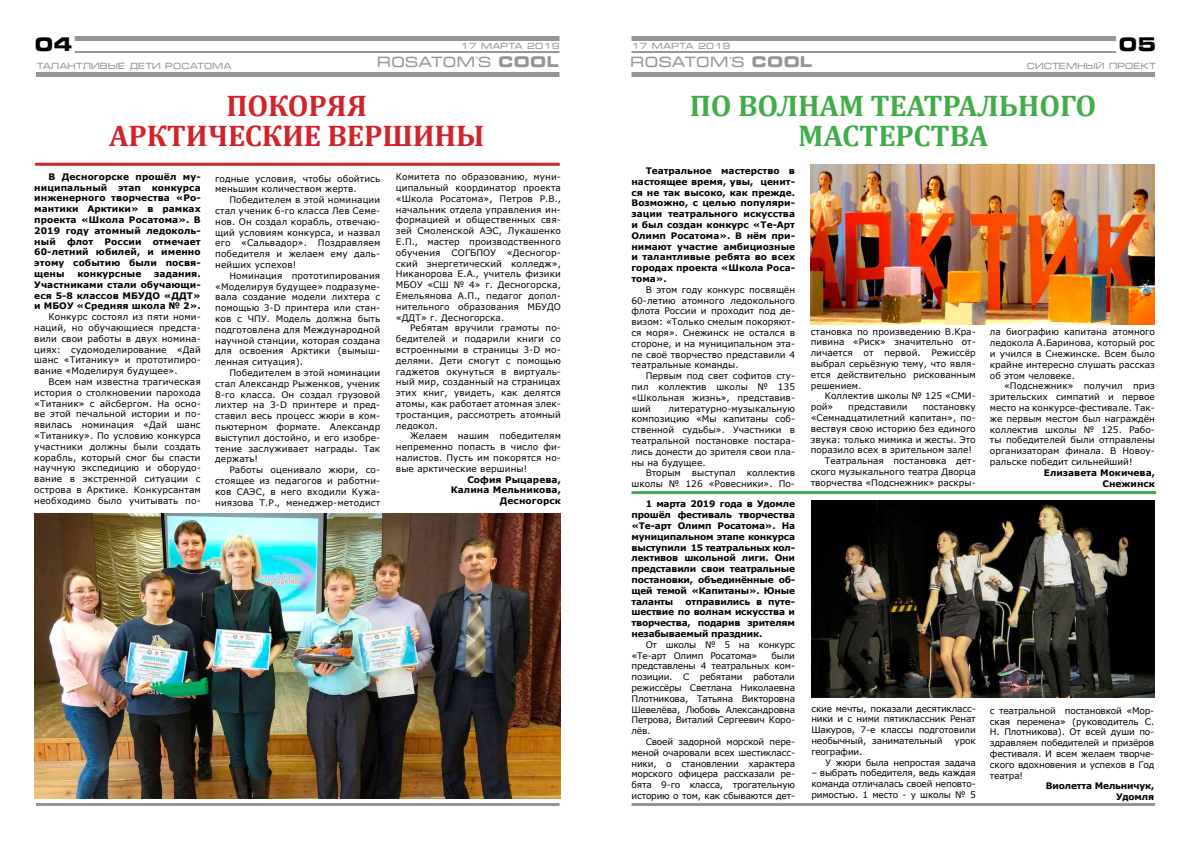
<style>
.page{position:relative;width:1191px;height:842px;background:#fff}
.page>*{position:absolute;margin:0;border:0;box-sizing:border-box;transform-origin:0 0}
.t1{font:700 30px/30px "Cambria";letter-spacing:-.005em;color:#41ad49;text-align:center}
.t2{font:700 30px/30px "Cambria";letter-spacing:-.005em;color:#d2232a;text-align:center}
.t3{font:700 19px "Micra C";color:#000}
.t4{font:15px "Micra C";letter-spacing:-.005em;color:#939598}
.t5{font:9px/10.8px "Verdana";color:#000;text-align:justify}
.t6{font:700 9px/10.8px "Verdana";color:#000;text-align:justify}
.t7{font:9px/10.8px "Verdana";letter-spacing:-.02em;color:#000}
.t8{font:9px "Micra C";letter-spacing:-.005em;color:#939598}
.t9{font:700 9px/10.8px "Verdana";letter-spacing:-.02em;color:#000;text-align:right}
.s1{font-weight:700}
</style>
<div class="page">
<div style="left:631px;top:36px;width:485px;height:5px;background:#939598"></div>
<div style="left:631px;top:72px;width:524px;height:5px;background:#939598"></div>
<hr style="left:631px;top:51px;width:485px;height:2px;background:#939598">
<hr style="left:631px;top:803px;width:524px;height:3px;background:#939598">
<div style="left:75px;top:36px;width:484px;height:5px;background:#939598"></div>
<div style="left:36px;top:72px;width:523px;height:5px;background:#939598"></div>
<hr style="left:75px;top:51px;width:484px;height:2px;background:#939598">
<hr style="left:36px;top:803px;width:523px;height:3px;background:#939598">
<hr style="left:35px;top:163px;width:525px;height:3px;background:#d2232a">
<img style="left:34px;top:514px;width:527px;height:284px">
<img style="left:810px;top:165px;width:345px;height:159px">
<hr style="left:631px;top:491px;width:525px;height:3px;background:#41ad49">
<img style="left:811px;top:500px;width:343px;height:197px">
<h2 class="t3" style="left:35px;top:34px;width:40px">04</h2>
<p class="t8" style="left:37px;top:61px;width:197px">талантливые дети росатома</p>
<p class="t8" style="left:1026px;top:61px;width:131px">Системный проект</p>
<h1 class="t2" style="left:109px;top:90px;width:377px">Покоряя<br>арктические вершины</h1>
<h1 class="t1" style="left:690px;top:90px;width:408px">По волнам театрального мастерства</h1>
<p class="t6" style="left:34px;top:171px;width:168px;text-indent:14px">В Десногорске прошёл му&shy;ниципальный этап конкурса инженерного творчества «Ро&shy;мантики Арктики» в рамках проекта «Школа Росатома». В 2019 году атомный ледоколь&shy;ный флот России отмечает 60-летний юбилей, и именно этому событию были посвя&shy;щены</p>
<h2 class="t3" style="left:1118px;top:34px;width:40px">05</h2>
<p class="t8" style="left:460px;top:42px;width:101px">17 марта 2019</p>
<p class="t8" style="left:631px;top:42px;width:101px">17 марта 2019</p>
<h3 class="t4" style="left:377px;top:55px;width:184px">ROSATOM’S <span class="s1">COOL</span></h3>
<h3 class="t4" style="left:630px;top:55px;width:184px">ROSATOM’S <span class="s1">COOL</span></h3>
<p class="t6" style="left:631px;top:165px;width:165px;text-indent:14px">Театральное мастерство в настоящее время, увы, ценит&shy;ся не так высоко, как прежде.<br>Возможно, с целью популяри&shy;зации театрального искусства и был создан конкурс «Те-Арт Олимп Росатома». В нём при&shy;нимают участие амбициозные и талантливые ребята во всех городах проекта «Школа Роса&shy;тома».</p>
<p class="t5" style="left:631px;top:284px;width:165px;text-indent:14px">В этом году конкурс посвящён 60-летию атомного ледокольного флота России и проходит под де&shy;визом: «Только смелым покоряют&shy;ся моря». Снежинск не остался в стороне, и на муниципальном эта&shy;пе своё творчество представили 4 театральные команды.</p>
<p class="t5" style="left:631px;top:370px;width:165px;text-indent:14px">Первым под свет софитов сту&shy;пил коллектив школы № 135 «Школьная жизнь», представив&shy;ший</p>
<p class="t5" style="left:396px;top:171px;width:167px">Комитета по образованию, муни&shy;ципальный координатор проекта «Школа Росатома», Петров Р.В., начальник отдела управления ин&shy;формацией и общественных свя&shy;зей Смоленской АЭС, Лукашенко Е.П., мастер производственного обучения СОГБПОУ «Десногор&shy;ский энергетический колледж», Никанорова Е.А., учитель физики МБОУ «СШ № 4» г. Десногорска, Емельянова А.П., педагог допол&shy;нительного образования МБУДО «ДДТ» г. Десногорска.</p>
<p class="t5" style="left:396px;top:323px;width:167px;text-indent:14px">Ребятам вручили грамоты по&shy;бедителей и подарили книги со встроенными в страницы 3-D мо&shy;делями. Дети смогут с помощью гаджетов окунуться в виртуаль&shy;ный мир, созданный на страницах этих книг, увидеть, как делятся атомы, как работает атомная элек&shy;тростанция, рассмотреть атомный ледокол.</p>
<p class="t5" style="left:396px;top:431px;width:166px;text-indent:14px">Желаем нашим победителям непременно попасть в число фи&shy;налистов. Пусть им покорятся но&shy;вые арктические вершины!</p>
<p class="t6" style="left:451px;top:474px;width:112px;text-align:right">София Рыцарева,<br>Калина Мельникова,<br>Десногорск</p>
<p class="t5" style="left:215px;top:173px;width:166px">годные условия, чтобы обойтись меньшим количеством жертв.</p>
<p class="t5" style="left:215px;top:194px;width:167px;text-indent:14px">Победителем в этой номинации стал ученик 6-го класса Лев Семе&shy;нов. Он создал корабль, отвечаю&shy;щий условиям конкурса, и назвал его «Сальвадор». Поздравляем победителя и желаем ему даль&shy;нейших успехов!</p>
<p class="t5" style="left:215px;top:270px;width:167px;text-indent:14px">Номинация прототипирования «Моделируя будущее» подразуме&shy;вала создание модели лихтера с помощью 3-D принтера или стан&shy;ков с ЧПУ. Модель должна быть подготовлена для Международной научной станции, которая создана для освоения Арктики (вымыш&shy;ленная ситуация).</p>
<p class="t5" style="left:215px;top:367px;width:166px;text-indent:14px">Победителем в этой номинации стал Александр Рыженков, ученик 8-го класса. Он создал грузовой лихтер на 3-D принтере и пред&shy;ставил весь процесс жюри в ком&shy;пьютерном формате. Александр выступил достойно, и его изобре&shy;тение заслуживает награды. Так держать!</p>
<p class="t5" style="left:215px;top:464px;width:166px;text-indent:14px">Работы оценивало жюри, со&shy;стоящее из педагогов и работни&shy;ков САЭС, в него входили Кужа&shy;ниязова Т.Р., менеджер-методист</p>
<p class="t6" style="left:77px;top:268px;width:65px">конкурсные</p>
<p class="t6" style="left:34px;top:268px;width:168px;text-indent:120px">задания.<br>Участниками стали обучающи&shy;еся 5-8 классов МБУДО «ДДТ» и МБОУ «Средняя школа № 2».</p>
<p class="t5" style="left:34px;top:311px;width:168px;text-indent:14px">Конкурс состоял из пяти номи&shy;наций, но обучающиеся предста&shy;вили свои работы в двух номина&shy;циях: судомоделирование «Дай шанс «Титанику» и прототипиро&shy;вание «Моделируя будущее».</p>
<p class="t5" style="left:34px;top:376px;width:168px;text-indent:14px">Всем нам известна трагическая история о столкновении парохода «Титаник» с айсбергом. На осно&shy;ве этой печальной истории и по&shy;явилась номинация «Дай шанс «Титанику». По условию конкурса участники должны были создать корабль, который смог бы спасти научную экспедицию и оборудо&shy;вание в экстренной ситуации с острова в Арктике. Конкурсантам необходимо было учитывать по-</p>
<p class="t5" style="left:810px;top:326px;width:166px">становка по произведению В.Кра&shy;пивина «Риск» значительно от&shy;личается от первой. Режиссёр выбрал серьёзную тему, что явля&shy;ется действительно рискованным решением.</p>
<p class="t5" style="left:810px;top:391px;width:166px;text-indent:14px">Коллектив школы № 125 «СМИ&shy;рой»</p>
<p class="t5" style="left:990px;top:327px;width:166px">ла биографию капитана атомного ледокола А.Баринова, который рос и учился в Снежинске. Всем было крайне интересно слушать рассказ об этом человеке.</p>
<p class="t5" style="left:990px;top:381px;width:166px;text-indent:14px">«Подснежник» получил приз зрительских симпатий и первое место на конкурсе-фестивале. Так&shy;же первым местом был награждён коллектив школы № 125. Рабо&shy;ты победителей были отправлены организаторам финала. В Новоу&shy;ральске победит сильнейший!</p>
<p class="t6" style="left:1044px;top:467px;width:113px;text-align:right">Елизавета Мокичева,<br>Снежинск</p>
<p class="t5" style="left:848px;top:401px;width:61px">представили</p>
<p class="t5" style="left:922px;top:401px;width:55px">постановку</p>
<p class="t5" style="left:810px;top:412px;width:166px">«Семнадцатилетний капитан», по-</p>
<p class="t5" style="left:810px;top:423px;width:166px">вествуя свою историю без единого</p>
<p class="t5" style="left:810px;top:434px;width:166px">звука: только мимика и жесты. Это</p>
<p class="t5" style="left:810px;top:445px;width:163px">поразило всех в зрительном зале!</p>
<p class="t5" style="left:825px;top:455px;width:152px">Театральная постановка дет-</p>
<p class="t5" style="left:810px;top:466px;width:166px">ского музыкального театра Дворца</p>
<p class="t5" style="left:810px;top:477px;width:166px">творчества «Подснежник» раскры-</p>
<p class="t5" style="left:631px;top:403px;width:165px;text-indent:37px">литературно-музыкальную композицию «Мы капитаны соб&shy;ственной судьбы». Участники в театральной постановке постара&shy;лись донести до зрителя свои пла&shy;ны на будущее.</p>
<p class="t5" style="left:631px;top:468px;width:165px;text-align:right">Вторым выступал коллектив школы № 126 «Ровесники». По-</p>
<p class="t6" style="left:631px;top:498px;width:165px;text-indent:14px">1 марта 2019 года в Удомле прошёл фестиваль творчества «Те-арт Олимп Росатома». На муниципальном этапе конкурса выступили 15 театральных кол&shy;лективов школьной лиги. Они представили свои театральные постановки, объединённые об&shy;щей темой «Капитаны». Юные таланты</p>
<p class="t6" style="left:631px;top:596px;width:165px;text-indent:54px">отправились в путе&shy;шествие по волнам искусства и творчества, подарив зрителям незабываемый праздник.</p>
<p class="t7" style="left:631px;top:639px;width:165px;text-indent:14px">От школы № 5 на конкурс «Те-арт Олимп Росатома»</p>
<p class="t5" style="left:631px;top:650px;width:165px;text-indent:140px">были представлены 4 театральных ком&shy;позиции. С ребятами работали режиссёры Светлана Николаевна Плотникова, Татьяна Викторовна Шевелёва, Любовь Александровна Петрова, Виталий Сергеевич Коро&shy;лёв.</p>
<p class="t5" style="left:631px;top:736px;width:165px;text-indent:14px">Своей задорной морской пере&shy;меной очаровали всех шестикласс&shy;ники, о становлении характера морского офицера рассказали ре&shy;бята 9-го класса, трогательную историю о том, как сбываются дет-</p>
<p class="t5" style="left:811px;top:703px;width:166px">ские мечты, показали десятикласс&shy;ники и с ними пятиклассник Ренат Шакуров, 7-е классы подготовили необычный, занимательный</p>
<p class="t5" style="left:990px;top:705px;width:166px">с театральной постановкой «Мор&shy;ская перемена» (руководитель С.<br>Н. Плотникова). От всей души по&shy;здравляем победителей и призёров фестиваля. И всем желаем творче&shy;ского вдохновения и успехов в Год театра!</p>
<p class="t9" style="left:1045px;top:780px;width:110px">Виолетта Мельничук,<br>Удомля</p>
<p class="t5" style="left:954px;top:735px;width:23px">урок</p>
<p class="t7" style="left:825px;top:746px;width:152px;text-indent:-14px">географии.<br>У жюри была непростая задача</p>
<p class="t5" style="left:811px;top:768px;width:166px">– выбрать победителя, ведь каждая команда отличалась своей неповто&shy;римостью. 1 место - у школы № 5</p>
</div>
